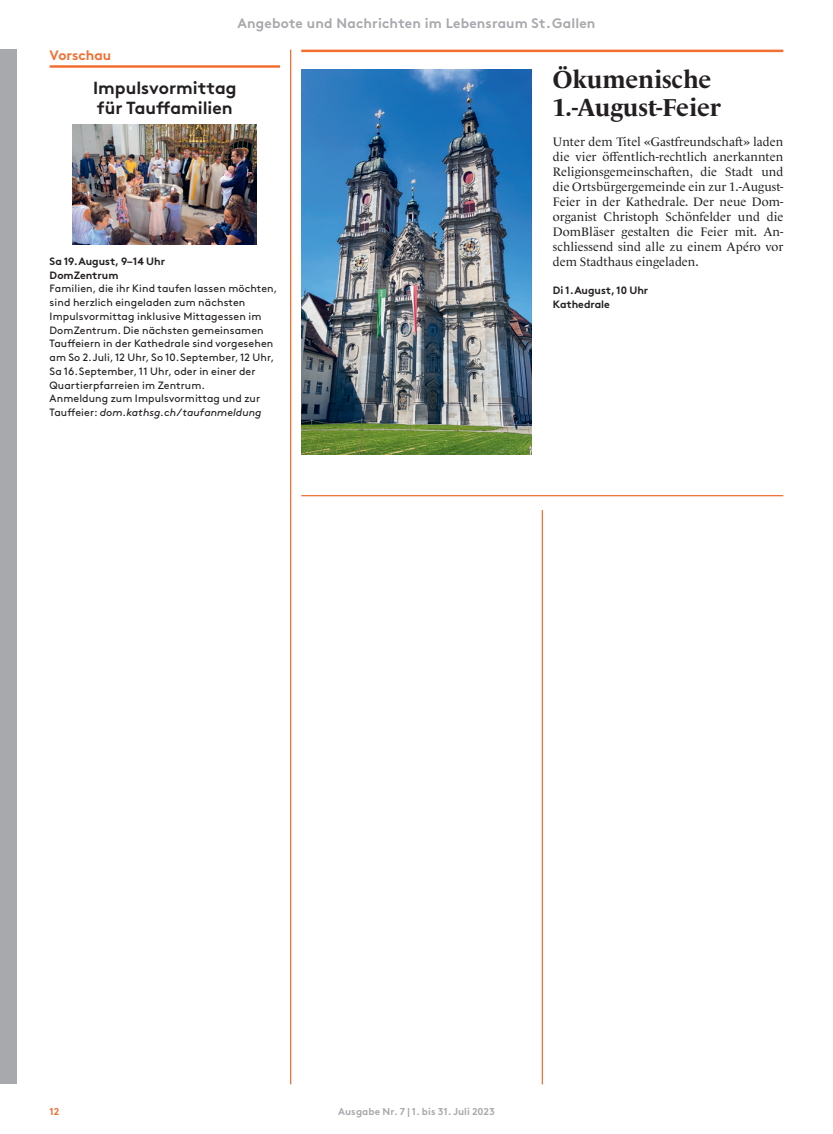
<style>
.page{position:relative;width:833px;height:1134px;background:#fff}
.page>*{position:absolute;margin:0;border:0;box-sizing:border-box;transform-origin:0 0}
.t1{font:700 25px/27.5px "Le Monde Livre Pro";letter-spacing:-.005em;color:#231f20}
.t2{font:700 17.5px/20px "Brown Pro";color:#231f20}
.t3{font:700 13.75px "Brown Pro";letter-spacing:.01em;color:#a8a9ad}
.t4{font:700 13.75px "Brown Pro";color:#f36e31}
.t5{font:12.5px/15px "Le Monde Livre Pro";letter-spacing:.005em;color:#231f20;text-align:justify}
.t6{font:10.62px/13.8px "Brown Pro";letter-spacing:.01em;color:#231f20}
.t7{font:700 10.62px/13.8px "Brown Pro";color:#231f20}
.t8{font:700 10px "Brown Pro";letter-spacing:.01em;color:#a8a9ad}
.t9{font:700 10px "Brown Pro";color:#f36e31}
.s1{font-style:italic}
</style>
<div class="page">
<div style="left:0;top:50px;width:17px;height:1034px;background:#a8a9ad"></div>
<hr style="left:290px;top:50px;width:1px;height:1034px;background:#f36e31">
<hr style="left:542px;top:510px;width:1px;height:574px;background:#f36e31">
<hr style="left:50px;top:65px;width:230px;height:3px;background:#f36e31">
<img style="left:73px;top:125px;width:184px;height:120px">
<hr style="left:301px;top:50px;width:482px;height:2px;background:#f36e31">
<img style="left:301px;top:70px;width:230px;height:384px">
<hr style="left:301px;top:495px;width:482px;height:1px;background:#f36e31">
<p class="t3" style="left:237px;top:12px;width:359px">Angebote und Nachrichten im Lebensraum St.Gallen</p>
<p class="t4" style="left:50px;top:44px;width:63px">Vorschau</p>
<h2 class="t2" style="left:93px;top:76px;width:145px">Impulsvormittag für Tauffamilien</h2>
<p class="t7" style="left:50px;top:253px;width:117px">Sa 19.August, 9–14 Uhr<br>DomZentrum</p>
<p class="t6" style="left:50px;top:281px;width:229px">Familien, die ihr Kind taufen lassen möchten, sind herzlich eingeladen zum nächsten Impulsvormittag inklusive Mittagessen im DomZentrum. Die nächsten gemeinsamen Tauffeiern in der Kathedrale sind vorgesehen am So 2.Juli, 12 Uhr, So 10.September, 12 Uhr, Sa 16.September, 11 Uhr, oder in einer der Quartierpfarreien im Zentrum.<br>Anmeldung zum Impulsvormittag und zur Tauffeier: <span class="s1">dom.kathsg.ch/taufanmeldung</span></p>
<h1 class="t1" style="left:553px;top:63px;width:170px">Ökumenische<br>1.-August-Feier</h1>
<p class="t5" style="left:553px;top:133px;width:232px">Unter dem Titel «Gastfreundschaft» laden die vier öffentlich-rechtlich anerkannten Religionsgemeinschaften, die Stadt und die Ortsbürgergemeinde ein zur 1.-August-Feier in der Kathedrale. Der neue Dom&shy;organist Christoph Schönfelder und die DomBläser gestalten die Feier mit. An&shy;schliessend sind alle zu einem Apéro vor dem Stadthaus eingeladen.</p>
<p class="t7" style="left:553px;top:283px;width:97px">Di 1.August, 10 Uhr<br>Kathedrale</p>
<p class="t9" style="left:50px;top:1103px;width:11px">12</p>
<p class="t8" style="left:338px;top:1103px;width:158px">Ausgabe Nr. 7 | 1. bis 31. Juli 2023</p>
</div>
